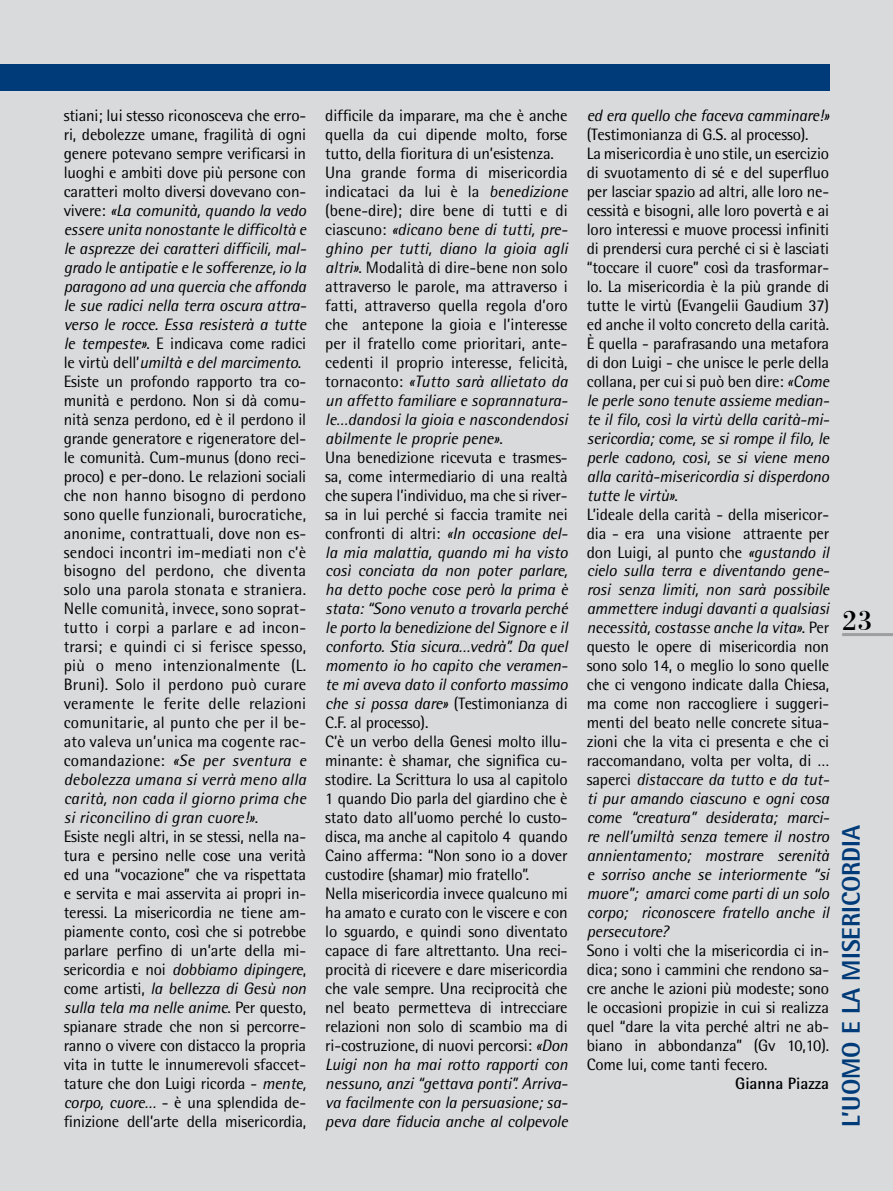
<style>
.page{position:relative;width:893px;height:1191px;background:#d9dadb}
.page>*{position:absolute;margin:0;border:0;box-sizing:border-box;transform-origin:0 0}
.t1{font:30px "Bodoni BT";color:#000}
.t2{font:800 25.5px "Rotis Semi Sans Std";color:#003b79;scale:.96 1}
.t3{font:16.5px/19px "Rotis Semi Sans Std";letter-spacing:-.01em;color:#000}
.t4{font:italic 16.5px "Rotis Semi Sans Std";letter-spacing:-.01em;color:#000}
.t5{font:700 16.5px "Rotis Semi Sans Std";color:#000}
.s1{font-style:italic}
</style>
<div class="page">
<hr style="left:842px;top:633px;width:51px;height:3px;background:#9c9e9f">
<div style="left:0;top:64px;width:829px;height:27px;background:#003b79"></div>
<p class="t3" style="left:64px;top:106px;width:244px">stiani; lui stesso riconosceva che erro&shy;ri, debolezze umane, fragilità di ogni genere potevano sempre verificarsi in luoghi e ambiti dove più persone con caratteri molto diversi dovevano con&shy;vivere: <span class="s1">«La comunità, quando la vedo essere unita nonostante le difficoltà e le asprezze dei caratteri difficili, mal&shy;grado le antipatie e le sofferenze, io la paragono ad una quercia che affonda le sue radici nella terra oscura attra&shy;verso le rocce. Essa resisterà a tutte le tempeste»</span>. E indicava come radici le virtù dell’<span class="s1">umiltà e del marcimento</span>.<br>Esiste un profondo rapporto tra co&shy;munità e perdono. Non si dà comu&shy;nità senza perdono, ed è il perdono il grande generatore e rigeneratore del&shy;le comunità. Cum-munus (dono reci&shy;proco) e per-dono. Le relazioni sociali che non hanno bisogno di perdono sono quelle funzionali, burocratiche, anonime, contrattuali, dove non es&shy;sendoci incontri im-mediati non c’è bisogno del perdono, che diventa solo una parola stonata e straniera.<br>Nelle comunità, invece, sono soprat&shy;tutto i corpi a parlare e ad incon&shy;trarsi; e quindi ci si ferisce spesso, più o meno intenzionalmente (L.<br>Bruni). Solo il perdono può curare veramente le ferite delle relazioni comunitarie, al punto che per il be&shy;ato valeva un’unica ma cogente rac&shy;comandazione: <span class="s1">«Se per sventura e debolezza umana si verrà meno alla carità, non cada il giorno prima che si riconcilino di gran cuore!»</span>.<br>Esiste negli altri, in se stessi, nella na&shy;tura e persino nelle cose una verità ed una “vocazione” che va rispettata e servita e mai asservita ai propri in&shy;teressi. La misericordia ne tiene am&shy;piamente conto, così che si potrebbe parlare perfino di un’arte della mi&shy;sericordia e noi <span class="s1">dobbiamo dipingere</span>, come artisti, <span class="s1">la bellezza di Gesù non sulla tela ma nelle anime</span>. Per questo, spianare strade che non si percorre&shy;ranno o vivere con distacco la propria vita in tutte le innumerevoli sfaccet&shy;tature che don Luigi ricorda - <span class="s1">mente, corpo, cuore…</span> - è una splendida de&shy;finizione dell’arte della misericordia,</p>
<p class="t3" style="left:325px;top:106px;width:244px">difficile da imparare, ma che è anche quella da cui dipende molto, forse tutto, della fioritura di un’esistenza.<br>Una grande forma di misericordia indicataci da lui è la <span class="s1">benedizione </span>(bene-dire); dire bene di tutti e di ciascuno: <span class="s1">«dicano bene di tutti, pre&shy;ghino per tutti, diano la gioia agli altri»</span>. Modalità di dire-bene non solo attraverso le parole, ma attraverso i fatti, attraverso quella regola d’oro che antepone la gioia e l’interesse per il fratello come prioritari, ante&shy;cedenti il proprio interesse, felicità, tornaconto: <span class="s1">«Tutto sarà allietato da un affetto familiare e soprannatura&shy;le…dandosi la gioia e nascondendosi abilmente le proprie pene»</span>.<br>Una benedizione ricevuta e trasmes&shy;sa, come intermediario di una realtà che supera l’individuo, ma che si river&shy;sa in lui perché si faccia tramite nei confronti di altri: <span class="s1">«In occasione del&shy;la mia malattia, quando mi ha visto così conciata da non poter parlare, ha detto poche cose però la prima è stata: “Sono venuto a trovarla perché le porto la benedizione del Signore e il conforto. Stia sicura…vedrà”. Da quel momento io ho capito che veramen&shy;te mi aveva dato il conforto massimo che si possa dare»</span> (Testimonianza di C.F. al processo).<br>C’è un verbo della Genesi molto illu&shy;minante: è shamar, che significa cu&shy;stodire. La Scrittura lo usa al capitolo 1 quando Dio parla del giardino che è stato dato all’uomo perché lo custo&shy;disca, ma anche al capitolo 4 quando Caino afferma: “Non sono io a dover custodire (shamar) mio fratello”.<br>Nella misericordia invece qualcuno mi ha amato e curato con le viscere e con lo sguardo, e quindi sono diventato capace di fare altrettanto. Una reci&shy;procità di ricevere e dare misericordia che vale sempre. Una reciprocità che nel beato permetteva di intrecciare relazioni non solo di scambio ma di ri-costruzione, di nuovi percorsi: <span class="s1">«Don Luigi non ha mai rotto rapporti con nessuno, anzi “gettava ponti”. Arriva&shy;va facilmente con la persuasione; sa&shy;peva dare fiducia anche al colpevole</span></p>
<p class="t4" style="left:587px;top:105px;width:244px">ed era quello che faceva camminare!»</p>
<p class="t3" style="left:587px;top:125px;width:244px">(Testimonianza di G.S. al processo).<br>La misericordia è uno stile, un esercizio di svuotamento di sé e del superfluo per lasciar spazio ad altri, alle loro ne&shy;cessità e bisogni, alle loro povertà e ai loro interessi e muove processi infiniti di prendersi cura perché ci si è lasciati “toccare il cuore” così da trasformar&shy;lo. La misericordia è la più grande di tutte le virtù (Evangelii Gaudium 37) ed anche il volto concreto della carità.<br>È quella - parafrasando una metafora di don Luigi - che unisce le perle della collana, per cui si può ben dire: <span class="s1">«Come le perle sono tenute assieme median&shy;te il filo, così la virtù della carità-mi&shy;sericordia; come, se si rompe il filo, le perle cadono, così, se si viene meno alla carità-misericordia si disperdono tutte le virtù»</span>.<br>L’ideale della carità - della misericor&shy;dia - era una visione attraente per don Luigi, al punto che <span class="s1">«gustando il cielo sulla terra e diventando gene&shy;rosi senza limiti, non sarà possibile ammettere indugi davanti a qualsiasi necessità, costasse anche la vita»</span>. Per questo le opere di misericordia non sono solo 14, o meglio lo sono quelle che ci vengono indicate dalla Chiesa, ma come non raccogliere i suggeri&shy;menti del beato nelle concrete situa&shy;zioni che la vita ci presenta e che ci raccomandano, volta per volta, di … saperci <span class="s1">distaccare da tutto e da tut&shy;ti pur amando ciascuno e ogni cosa come “creatura” desiderata; marci&shy;re nell’umiltà senza temere il nostro annientamento; mostrare serenità e sorriso anche se interiormente “si muore”; amarci come parti di un solo corpo; riconoscere fratello anche il persecutore?</span></p>
<p class="t3" style="left:587px;top:941px;width:244px;text-align:justify">Sono i volti che la misericordia ci in&shy;dica; sono i cammini che rendono sa&shy;cre anche le azioni più modeste; sono le occasioni propizie in cui si realizza quel “dare la vita perché altri ne ab&shy;biano in abbondanza” (Gv 10,10).<br>Come lui, come tanti fecero.</p>
<p class="t5" style="left:735px;top:1073px;width:95px">Gianna Piazza</p>
<h1 class="t1" style="left:842px;top:601px;width:32px">23</h1>
<h2 class="t2" style="left:835px;top:1127px;width:316px;rotate:-90deg">L’UOMO E LA MISERICORDIA</h2>
</div>
